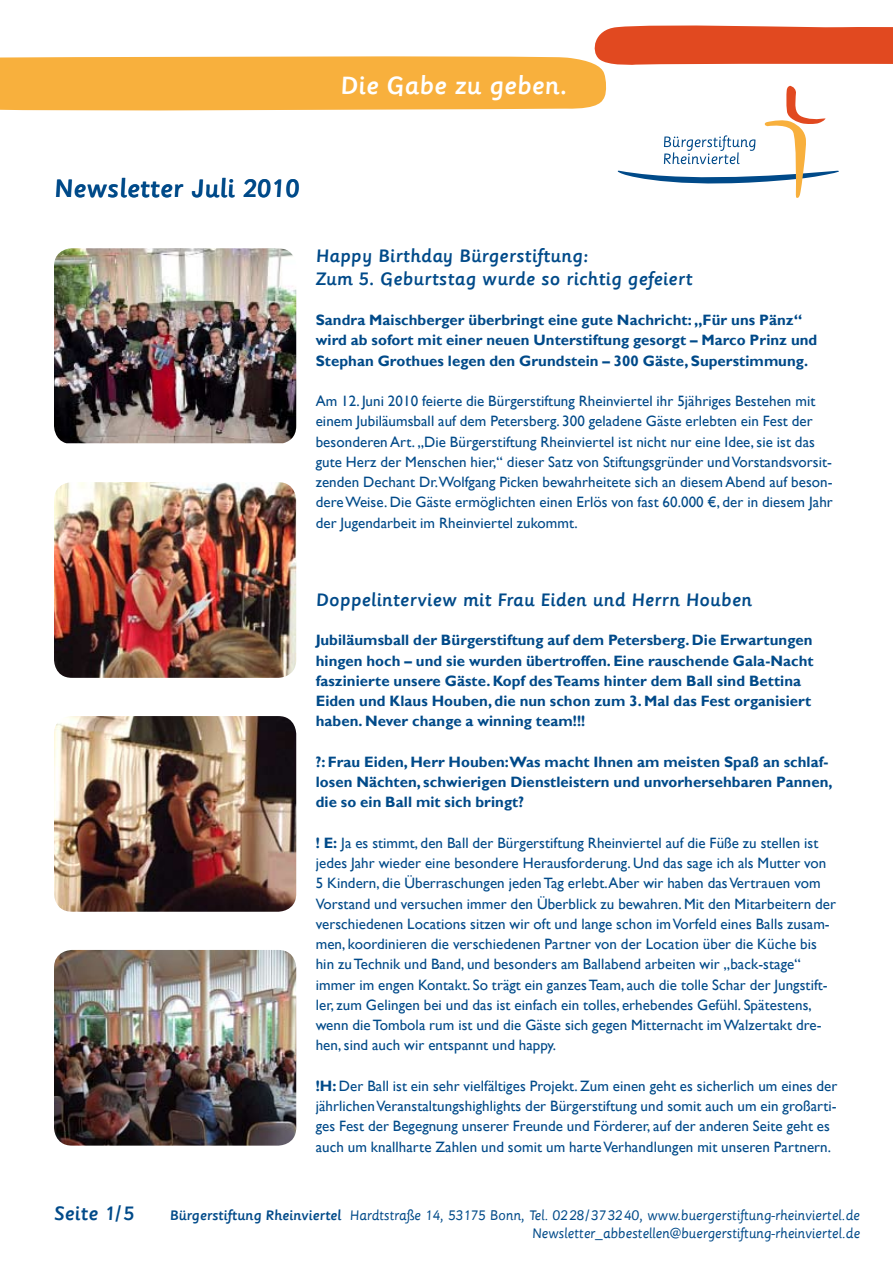
<style>
.page{position:relative;width:893px;height:1263px;background:#fff}
.page>*{position:absolute;margin:0;border:0;box-sizing:border-box;transform-origin:0 0}
.t1{font:500 27.15px "Sassoon Primary Com";letter-spacing:.005em;color:#004a89}
.t2{font:500 27px "Sassoon Primary Com";color:#fff}
.t3{font:500 21px "Sassoon Primary Com";letter-spacing:.005em;color:#004a89}
.t4{font:500 19.5px/23.4px "Sassoon Primary Com";letter-spacing:.005em;color:#004a89}
.t5{font:15px/20.2px "Gill Sans";letter-spacing:.005em;color:#004a89}
.t6{font:700 15px/20.2px "Gill Sans";letter-spacing:.005em;color:#004a89}
.t7{font:14.85px/17.9px "Sassoon Primary Com";letter-spacing:-.01em;color:#004a89;text-align:right}
.s1{font-weight:700}
.s2{font-weight:500}
</style>
<div class="page">
<img style="left:54px;top:248px;width:242px;height:195px">
<img style="left:54px;top:482px;width:242px;height:196px">
<img style="left:54px;top:716px;width:242px;height:196px">
<img style="left:54px;top:950px;width:242px;height:195px">
<svg style="left:0;top:25px;width:893px;height:173px"></svg>
<h2 class="t2" style="left:340px;top:70px;width:228px">Die Gabe zu geben.</h2>
<h1 class="t1" style="left:54px;top:173px;width:247px">Newsletter Juli 2010</h1>
<h3 class="t4" style="left:316px;top:244px;width:378px">Happy Birthday Bürgerstiftung:<br>Zum 5. Geburtstag wurde so richtig gefeiert</h3>
<p class="t6" style="left:316px;top:310px;width:503px">Sandra Maischberger überbringt eine gute Nachricht: „Für uns Pänz“ wird ab sofort mit einer neuen Unterstiftung gesorgt – Marco Prinz und<br>Stephan Grothues legen den Grundstein – 300 Gäste, Superstimmung.</p>
<p class="t5" style="left:316px;top:391px;width:519px">Am 12. Juni 2010 feierte die Bürgerstiftung Rheinviertel ihr 5jähriges Bestehen mit einem Jubiläumsball auf dem Petersberg. 300 geladene Gäste erlebten ein Fest der besonderen Art. „Die Bürgerstiftung Rheinviertel ist nicht nur eine Idee, sie ist das gute Herz der Menschen hier,“ dieser Satz von Stiftungsgründer und Vorstandsvorsit&shy;zenden Dechant Dr.Wolfgang Picken bewahrheitete sich an diesem Abend auf beson&shy;dere Weise. Die Gäste ermöglichten einen Erlös von fast 60.000 €, der in diesem Jahr der Jugendarbeit im Rheinviertel zukommt.</p>
<h3 class="t4" style="left:316px;top:588px;width:438px">Doppelinterview mit Frau Eiden und Herrn Houben</h3>
<p class="t6" style="left:316px;top:631px;width:499px">Jubiläumsball der Bürgerstiftung auf dem Petersberg. Die Erwartungen hingen hoch – und sie wurden übertroffen. Eine rauschende Gala-Nacht faszinierte unsere Gäste. Kopf des Teams hinter dem Ball sind Bettina Eiden und Klaus Houben, die nun schon zum 3. Mal das Fest organisiert haben. Never change a winning team!!!</p>
<p class="t6" style="left:316px;top:752px;width:518px">?: Frau Eiden, Herr Houben:Was macht Ihnen am meisten Spaß an schlaf&shy;losen Nächten, schwierigen Dienstleistern und unvorhersehbaren Pannen, die so ein Ball mit sich bringt?</p>
<p class="t5" style="left:316px;top:833px;width:522px"><span class="s1">! E:</span> Ja es stimmt, den Ball der Bürgerstiftung Rheinviertel auf die Füße zu stellen ist jedes Jahr wieder eine besondere Herausforderung. Und das sage ich als Mutter von 5 Kindern, die Überraschungen jeden Tag erlebt. Aber wir haben das Vertrauen vom Vorstand und versuchen immer den Überblick zu bewahren. Mit den Mitarbeitern der verschiedenen Locations sitzen wir oft und lange schon im Vorfeld eines Balls zusam&shy;men, koordinieren die verschiedenen Partner von der Location über die Küche bis hin zu Technik und Band, und besonders am Ballabend arbeiten wir „back-stage“ immer im engen Kontakt. So trägt ein ganzes Team, auch die tolle Schar der Jungstift&shy;ler, zum Gelingen bei und das ist einfach ein tolles, erhebendes Gefühl. Spätestens, wenn die Tombola rum ist und die Gäste sich gegen Mitternacht im Walzertakt dre&shy;hen, sind auch wir entspannt und happy.</p>
<p class="t5" style="left:316px;top:1076px;width:523px"><span class="s1">!H:</span> Der Ball ist ein sehr vielfältiges Projekt. Zum einen geht es sicherlich um eines der jährlichen Veranstaltungshighlights der Bürgerstiftung und somit auch um ein großarti&shy;ges Fest der Begegnung unserer Freunde und Förderer, auf der anderen Seite geht es auch um knallharte Zahlen und somit um harte Verhandlungen mit unseren Partnern.</p>
<h3 class="t3" style="left:54px;top:1201px;width:82px">Seite 1/5</h3>
<p class="t7" style="left:170px;top:1206px;width:692px"><span class="s2">Bürgerstiftung Rheinviertel</span> Hardtstraße 14, 53175 Bonn, Tel. 0228/373240, www.buergerstiftung-rheinviertel.de<br>Newsletter_abbestellen@buergerstiftung-rheinviertel.de</p>
</div>
